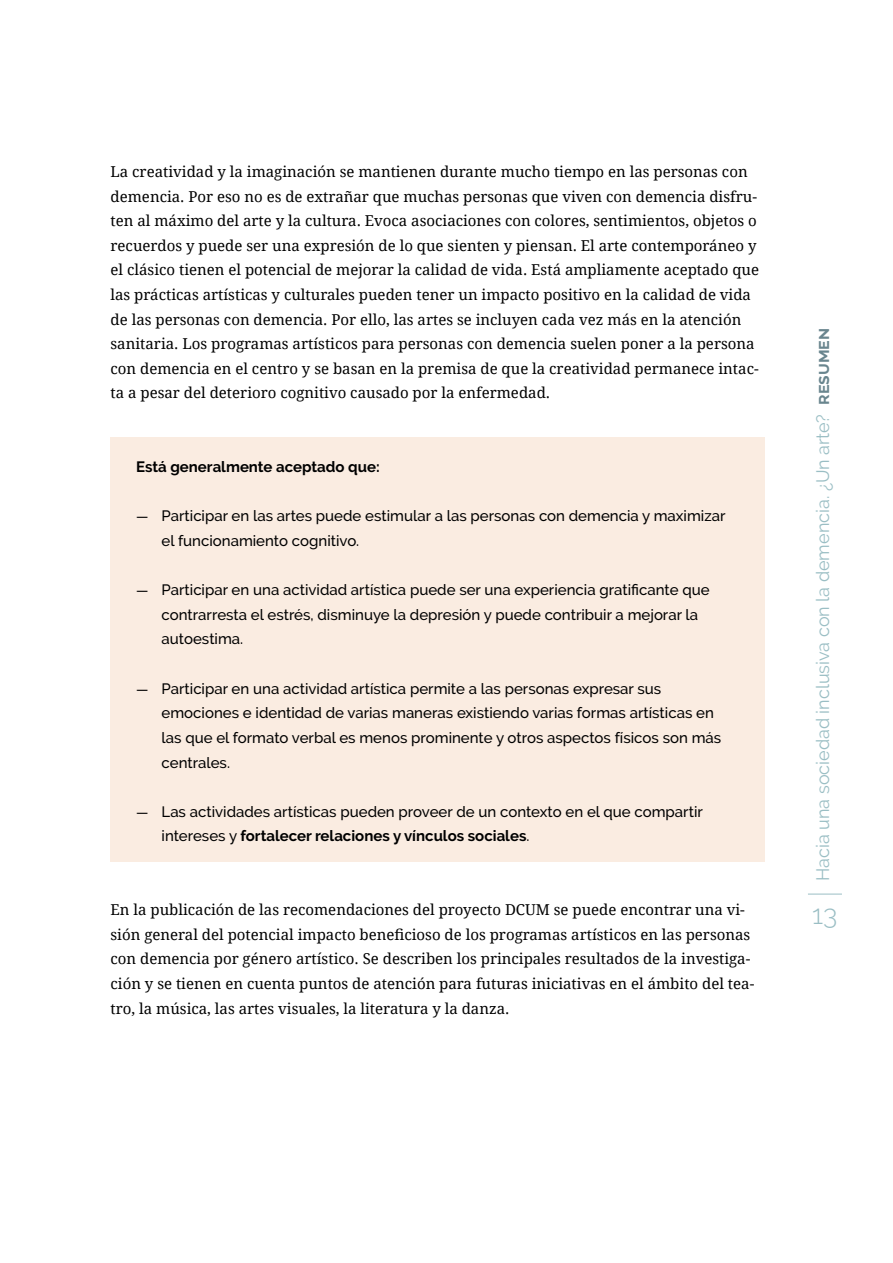
<style>
.page{position:relative;width:893px;height:1263px;background:#fff}
.page>*{position:absolute;margin:0;border:0;box-sizing:border-box;transform-origin:0 0}
.t1{font:300 27px "Raleway";color:#9abec4}
.t2{font:18px "Raleway";color:#9abec4}
.t3{font:15px/24.6px "Droid Serif";color:#000}
.t4{font:500 15px/24.6px "Raleway";color:#000}
.t5{font:700 15px "Raleway";color:#000}
.s1{font-size:13.5px}
.s2{font-weight:700}
.s3{font-weight:700;color:#69858e}
</style>
<div class="page">
<hr style="left:808px;top:894px;width:34px;height:1px;background:#9abec4">
<hr style="left:0;top:0;width:1px;height:1263px;background:#faece2">
<div style="left:111px;top:437px;width:654px;height:68px;background:#faece1"></div>
<div style="left:111px;top:486px;width:654px;height:81px;background:#faece1"></div>
<div style="left:111px;top:560px;width:654px;height:105px;background:#faece1"></div>
<div style="left:111px;top:658px;width:654px;height:130px;background:#faece1"></div>
<div style="left:111px;top:781px;width:654px;height:81px;background:#faece1"></div>
<p class="t3" style="left:111px;top:159px;width:650px">La creatividad y la imaginación se mantienen durante mucho tiempo en las personas con demencia. Por eso no es de extrañar que muchas personas que viven con demencia disfru&shy;ten al máximo del arte y la cultura. Evoca asociaciones con colores, sentimientos, objetos o recuerdos y puede ser una expresión de lo que sienten y piensan. El arte contemporáneo y el clásico tienen el potencial de mejorar la calidad de vida. Está ampliamente aceptado que las prácticas artísticas y culturales pueden tener un impacto positivo en la calidad de vida de las personas con demencia. Por ello, las artes se incluyen cada vez más en la atención sanitaria. Los programas artísticos para personas con demencia suelen poner a la persona con demencia en el centro y se basan en la premisa de que la creatividad permanece intac&shy;ta a pesar del deterioro cognitivo causado por la enfermedad.</p>
<p class="t5" style="left:136px;top:458px;width:245px">Está generalmente aceptado que:</p>
<p class="t4" style="left:162px;top:504px;width:565px;text-indent:-26px"><span class="s1">—</span> Participar en las artes puede estimular a las personas con demencia y maximizar el funcionamiento cognitivo.</p>
<p class="t4" style="left:162px;top:578px;width:549px;text-indent:-26px"><span class="s1">—</span> Participar en una actividad artística puede ser una experiencia gratificante que contrarresta el estrés, disminuye la depresión y puede contribuir a mejorar la autoestima.</p>
<p class="t4" style="left:162px;top:676px;width:561px;text-indent:-26px"><span class="s1">—</span> Participar en una actividad artística permite a las personas expresar sus emociones e identidad de varias maneras existiendo varias formas artísticas en las que el formato verbal es menos prominente y otros aspectos físicos son más centrales.</p>
<p class="t4" style="left:162px;top:799px;width:543px;text-indent:-26px"><span class="s1">—</span> Las actividades artísticas pueden proveer de un contexto en el que compartir intereses y <span class="s2">fortalecer relaciones y vínculos sociales</span>.</p>
<p class="t3" style="left:111px;top:897px;width:645px">En la publicación de las recomendaciones del proyecto DCUM se puede encontrar una vi&shy;sión general del potencial impacto beneficioso de los programas artísticos en las personas con demencia por género artístico. Se describen los principales resultados de la investiga&shy;ción y se tienen en cuenta puntos de atención para futuras iniciativas en el ámbito del tea&shy;tro, la música, las artes visuales, la literatura y la danza.</p>
<p class="t2" style="left:812px;top:881px;width:555px;rotate:-90deg">Hacia una sociedad inclusiva con la demencia. ¿Un arte? <span class="s3">resumen</span></p>
<h1 class="t1" style="left:812px;top:898px;width:27px">13</h1>
</div>
